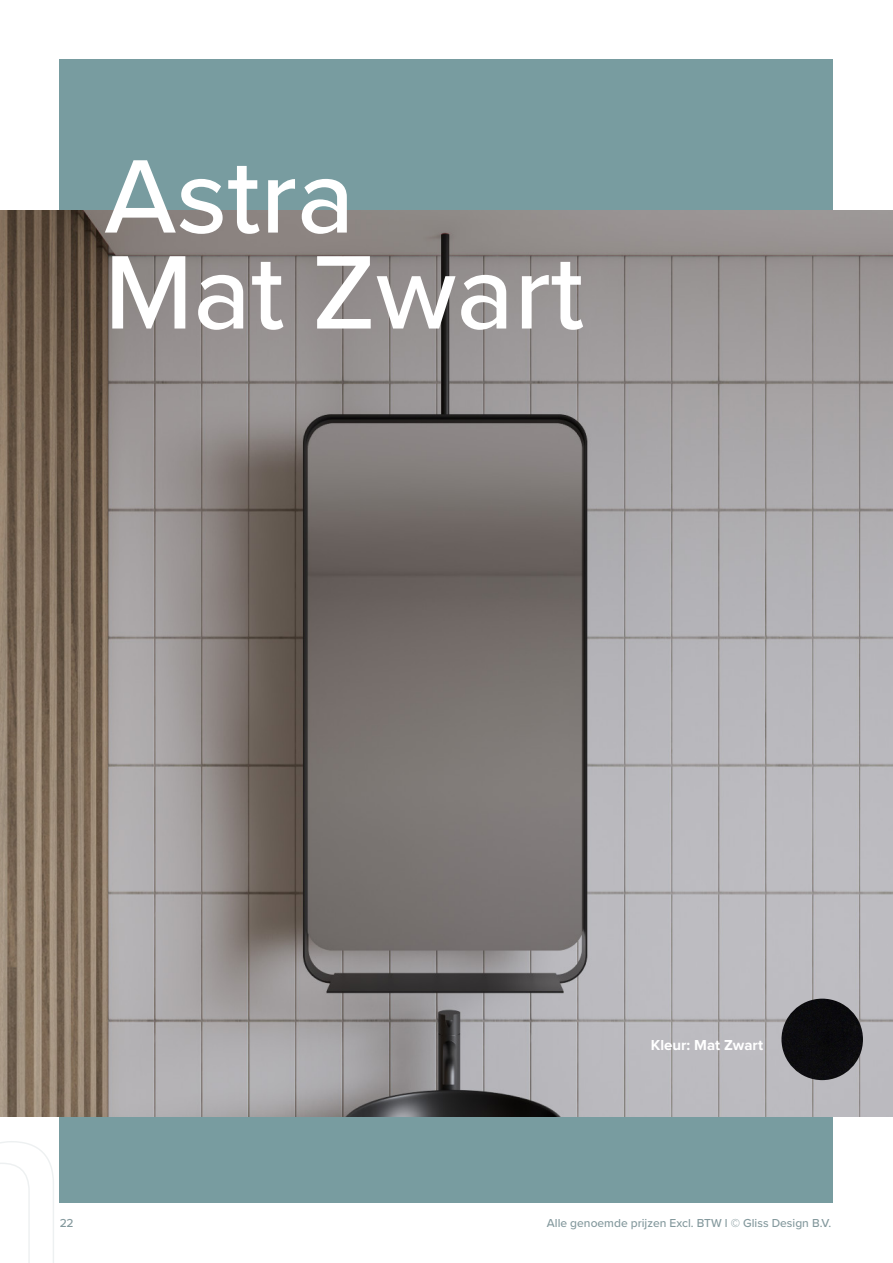
<style>
.page{position:relative;width:893px;height:1263px;background:#fff}
.page>*{position:absolute;margin:0;border:0;box-sizing:border-box;transform-origin:0 0}
.Gliss_Intropagina_Titel_Wit{font:500 108.45px "Proxima Nova";color:#fff}
.Gliss_Uitgelicht_Paragraaf_Tekst{font:700 15px "Proxima Nova";color:#fff}
.t1{font:500 12px "Proxima Nova";color:#4f6d73}
</style>
<div class="page">
<div style="left:60px;top:60px;width:773px;height:1143px;background:#789ca0"></div>
<img style="left:0;top:210px;width:893px;height:906px">
<div style="left:781px;top:999px;width:82px;height:81px;background:#0b0b0e;border-radius:41px"></div>
<p class="Gliss_Intropagina_Titel_Wit" style="left:104px;top:116px;width:252px">Astra</p>
<p class="Gliss_Intropagina_Titel_Wit" style="left:104px;top:211px;width:481px">Mat Zwart</p>
<p class="Gliss_Uitgelicht_Paragraaf_Tekst" style="left:651px;top:1033px;width:114px">Kleur: Mat Zwart</p>
<p class="t1" style="left:60px;top:1214px;width:16px">22</p>
<p class="t1" style="left:547px;top:1214px;width:286px">Alle genoemde prijzen Excl. BTW l © Gliss Design B.V.</p>
</div>
